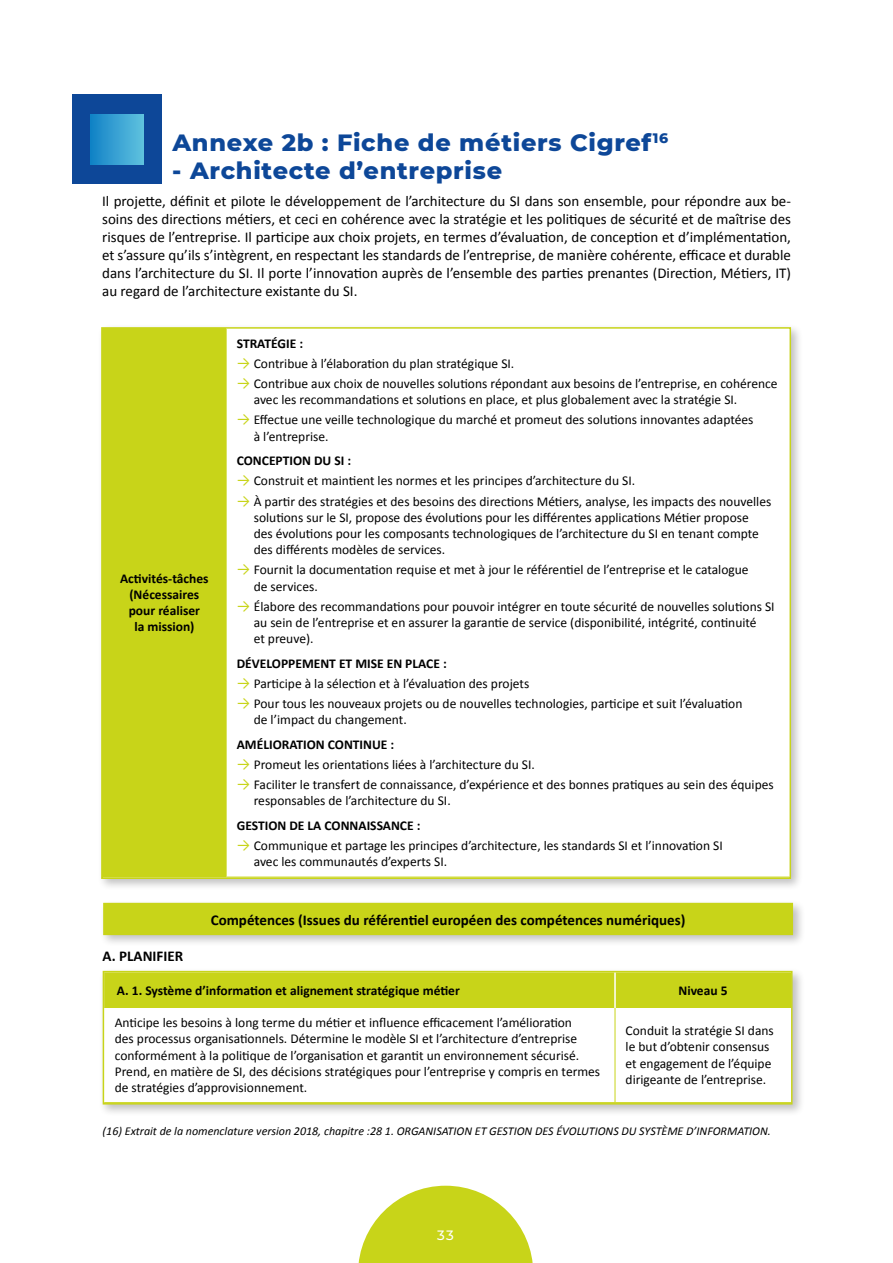
<style>
.page{position:relative;width:893px;height:1263px;background:#fff}
.page>*{position:absolute;margin:0;border:0;box-sizing:border-box;transform-origin:0 0}
.t1{font:800 24px "Montserrat";letter-spacing:.03em;color:#0d4798}
.t2{font:15px/18px "Calibri";color:#000;text-align:justify}
.t3{font:700 15px "Calibri";color:#000}
.t4{font:13.5px/16.2px "Calibri";color:#000}
.t5{font:700 13.5px/16.2px "Calibri";color:#000;text-align:center}
.t6{font:500 13.5px "Montserrat";color:#fff}
.t7{font:italic 12px "Calibri";color:#000}
.s1{font-size:15px;color:#c8d419}
</style>
<div class="page">
<svg style="left:358px;top:1186px;width:175px;height:77px"></svg>
<div style="left:72px;top:95px;width:90px;height:89px;background:#0d4798"></div>
<div style="left:90px;top:115px;width:54px;height:49px;background:linear-gradient(to right,#1181c6,#5fc1df)"></div>
<div style="left:97px;top:323px;width:706px;height:568px;background:#000;opacity:.25"></div>
<div style="left:102px;top:328px;width:688px;height:550px;background:#fff"></div>
<div style="left:103px;top:329px;width:123px;height:548px;background:#c8d419"></div>
<hr style="left:226px;top:329px;width:1px;height:548px;background:#c8d419">
<div style="left:99px;top:967px;width:706px;height:150px;background:#000;opacity:.25"></div>
<div style="left:103px;top:971px;width:689px;height:133px;background:#fff"></div>
<div style="left:106px;top:974px;width:683px;height:34px;background:#c8d419"></div>
<hr style="left:615px;top:1008px;width:1px;height:94px;background:#c8d419">
<hr style="left:614px;top:972px;width:2px;height:36px;background:#fff">
<div style="left:103px;top:971px;width:689px;height:133px;border:2px solid #c8d419"></div>
<div style="left:99px;top:899px;width:706px;height:48px;background:#000;opacity:.25"></div>
<div style="left:104px;top:903px;width:688px;height:31px;background:#c8d419"></div>
<div style="left:103px;top:903px;width:690px;height:32px;border:2px solid #c8d419"></div>
<h1 class="t1" style="left:172px;top:125px;width:497px">Annexe 2b : Fiche de métiers Cigref<sup>16</sup></h1>
<h1 class="t1" style="left:172px;top:153px;width:331px">- Architecte d’entreprise</h1>
<p class="t2" style="left:102px;top:192px;width:690px">Il projette, définit et pilote le développement de l’architecture du SI dans son ensemble, pour répondre aux be&shy;soins des directions métiers, et ceci en cohérence avec la stratégie et les politiques de sécurité et de maîtrise des risques de l’entreprise. Il participe aux choix projets, en termes d’évaluation, de conception et d’implémentation, et s’assure qu’ils s’intègrent, en respectant les standards de l’entreprise, de manière cohérente, efficace et durable dans l’architecture du SI. Il porte l’innovation auprès de l’ensemble des parties prenantes (Direction, Métiers, IT) au regard de l’architecture existante du SI.</p>
<p class="t5" style="left:120px;top:570px;width:90px">Activités-tâches (Nécessaires pour réaliser<br>la mission)</p>
<p class="t5" style="left:237px;top:335px;width:68px">STRATÉGIE :</p>
<p class="t4" style="left:237px;top:355px;width:279px"><span class="s1">→</span> Contribue à l’élaboration du plan stratégique SI.</p>
<p class="t4" style="left:254px;top:376px;width:525px;text-indent:-17px"><span class="s1">→</span> Contribue aux choix de nouvelles solutions répondant aux besoins de l’entreprise, en cohérence avec les recommandations et solutions en place, et plus globalement avec la stratégie SI.</p>
<p class="t4" style="left:254px;top:412px;width:501px;text-indent:-17px"><span class="s1">→</span> Effectue une veille technologique du marché et promeut des solutions innovantes adaptées à l’entreprise.</p>
<p class="t5" style="left:237px;top:452px;width:116px">CONCEPTION DU SI :</p>
<p class="t4" style="left:237px;top:473px;width:400px"><span class="s1">→</span> Construit et maintient les normes et les principes d’architecture du SI.</p>
<p class="t4" style="left:254px;top:493px;width:519px;text-indent:-17px"><span class="s1">→</span> À partir des stratégies et des besoins des directions Métiers, analyse, les impacts des nouvelles solutions sur le SI, propose des évolutions pour les différentes applications Métier propose<br>des évolutions pour les composants technologiques de l’architecture du SI en tenant compte des différents modèles de services.</p>
<p class="t4" style="left:254px;top:562px;width:496px;text-indent:-17px"><span class="s1">→</span> Fournit la documentation requise et met à jour le référentiel de l’entreprise et le catalogue de services.</p>
<p class="t4" style="left:254px;top:598px;width:522px;text-indent:-17px"><span class="s1">→</span> Élabore des recommandations pour pouvoir intégrer en toute sécurité de nouvelles solutions SI au sein de l’entreprise et en assurer la garantie de service (disponibilité, intégrité, continuité<br>et preuve).</p>
<p class="t5" style="left:237px;top:654px;width:211px">DÉVELOPPEMENT ET MISE EN PLACE :</p>
<p class="t4" style="left:237px;top:675px;width:294px"><span class="s1">→</span> Participe à la sélection et à l’évaluation des projets</p>
<p class="t4" style="left:254px;top:695px;width:490px;text-indent:-17px"><span class="s1">→</span> Pour tous les nouveaux projets ou de nouvelles technologies, participe et suit l’évaluation de l’impact du changement.</p>
<p class="t5" style="left:237px;top:736px;width:159px">AMÉLIORATION CONTINUE :</p>
<p class="t4" style="left:237px;top:756px;width:300px"><span class="s1">→</span> Promeut les orientations liées à l’architecture du SI.</p>
<p class="t4" style="left:254px;top:777px;width:522px;text-indent:-17px"><span class="s1">→</span> Faciliter le transfert de connaissance, d’expérience et des bonnes pratiques au sein des équipes responsables de l’architecture du SI.</p>
<p class="t5" style="left:237px;top:817px;width:185px">GESTION DE LA CONNAISSANCE :</p>
<p class="t4" style="left:254px;top:838px;width:471px;text-indent:-17px"><span class="s1">→</span> Communique et partage les principes d’architecture, les standards SI et l’innovation SI avec les communautés d’experts SI.</p>
<p class="t3" style="left:103px;top:946px;width:82px">A. PLANIFIER</p>
<p class="t3" style="left:211px;top:910px;width:476px">Compétences (Issues du référentiel européen des compétences numériques)</p>
<p class="t5" style="left:117px;top:982px;width:344px">A. 1. Système d’information et alignement stratégique métier</p>
<p class="t5" style="left:678px;top:982px;width:51px">Niveau 5</p>
<p class="t4" style="left:115px;top:1015px;width:487px">Anticipe les besoins à long terme du métier et influence efficacement l’amélioration<br>des processus organisationnels. Détermine le modèle SI et l’architecture d’entreprise conformément à la politique de l’organisation et garantit un environnement sécurisé.<br>Prend, en matière de SI, des décisions stratégiques pour l’entreprise y compris en termes de stratégies d’approvisionnement.</p>
<p class="t4" style="left:626px;top:1023px;width:150px">Conduit la stratégie SI dans le but d’obtenir consensus et engagement de l’équipe dirigeante de l’entreprise.</p>
<p class="t7" style="left:103px;top:1124px;width:670px">(16) Extrait de la nomenclature version 2018, chapitre :28 1. ORGANISATION ET GESTION DES ÉVOLUTIONS DU SYSTÈME D’INFORMATION.</p>
<p class="t6" style="left:437px;top:1226px;width:18px">33</p>
</div>
